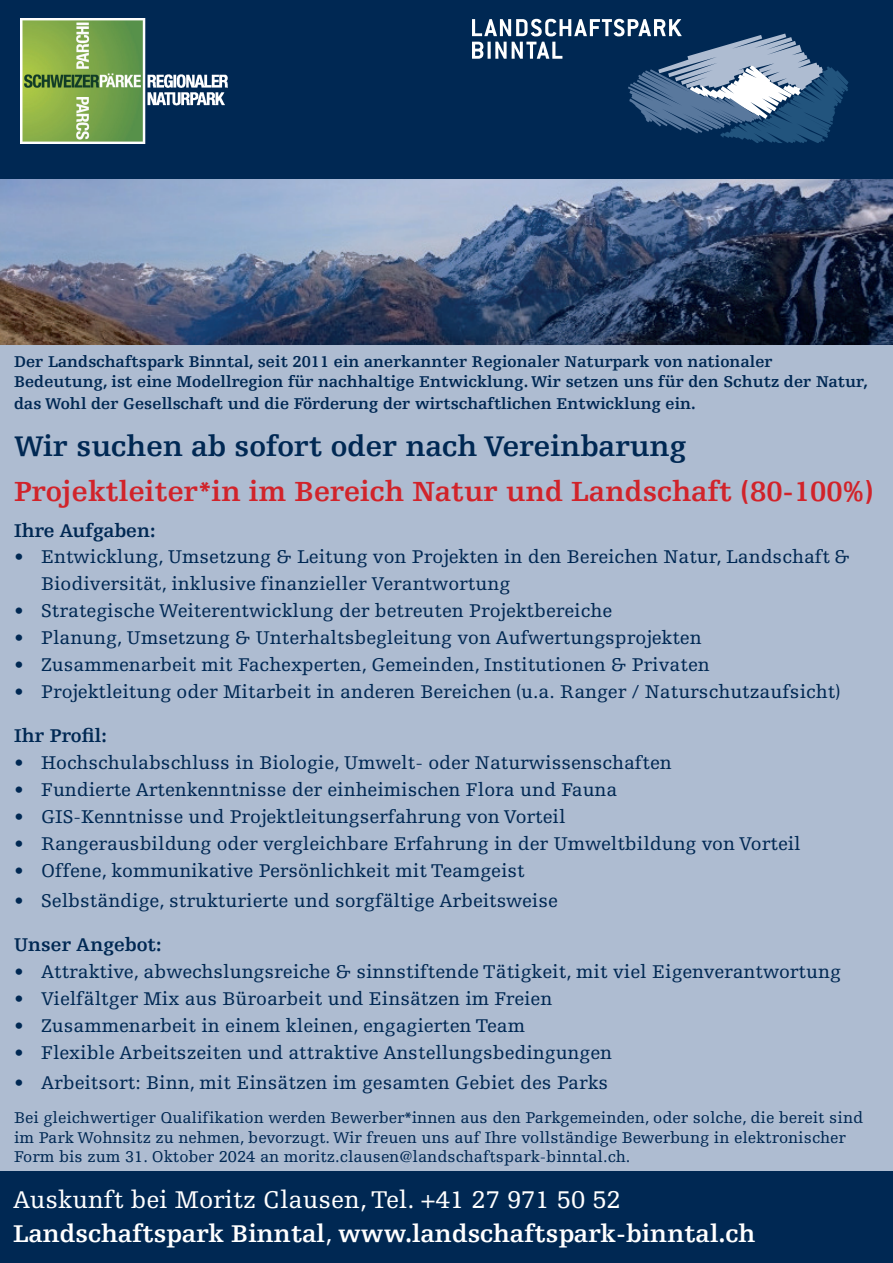
<style>
.page{position:relative;width:893px;height:1263px;background:#fff}
.page>*{position:absolute;margin:0;border:0;box-sizing:border-box;transform-origin:0 0}
.t1{font:700 30px "Egyptienne FLT Std";color:#002853}
.t2{font:700 29.25px "Egyptienne FLT Std";color:#d1232a}
.t3{font:700 25.65px "Egyptienne FLT Std";color:#fff}
.t4{font:25.65px "Egyptienne F";color:#fff}
.t5{font:19.5px/27px "Egyptienne F";color:#002853}
.t6{font:700 19.5px "Egyptienne FLT Std";color:#002853}
.t7{font:16.5px/19.5px "Egyptienne F";color:#002853}
.t8{font:700 16.5px/19.5px "Egyptienne FLT Std";color:#002853}
.s1{font-family:"Egyptienne FLT Std"}
.s2{font-family:"Egyptienne F";font-weight:400}
</style>
<div class="page">
<img style="left:0;top:179px;width:893px;height:166px">
<div style="left:0;top:345px;width:893px;height:918px;background:#aebcd1"></div>
<div style="left:0;top:1171px;width:893px;height:92px;background:#002853"></div>
<div style="left:0;top:0;width:893px;height:179px;background:#002853"></div>
<img style="left:21px;top:19px;width:206px;height:124px">
<svg style="left:472px;top:19px;width:377px;height:124px"></svg>
<p class="t8" style="left:14px;top:352px;width:855px">Der Landschaftspark Binntal, seit 2011 ein anerkannter Regionaler Naturpark von nationaler<br>Bedeutung, ist eine Modellregion für nachhaltige Entwicklung. Wir setzen uns für den Schutz der Natur,</p>
<p class="t8" style="left:14px;top:394px;width:683px">das Wohl der Gesellschaft und die Förderung der wirtschaftlichen Entwicklung ein.</p>
<h1 class="t1" style="left:14px;top:429px;width:674px">Wir suchen ab sofort oder nach Vereinbarung</h1>
<h2 class="t2" style="left:14px;top:475px;width:861px">Projektleiter*in im Bereich Natur und Landschaft (80-100%)</h2>
<p class="t6" style="left:14px;top:519px;width:143px">Ihre Aufgaben:</p>
<p class="t5" style="left:41px;top:543px;width:810px;text-indent:-27px">• Entwicklung, Umsetzung &amp; Leitung von Projekten in den Bereichen Natur, Landschaft &amp;<br>Biodiversität, inklusive finanzieller Verantwortung</p>
<p class="t5" style="left:14px;top:598px;width:600px">• Strategische Weiterentwicklung der betreuten Projektbereiche</p>
<p class="t5" style="left:14px;top:625px;width:689px">• Planung, Umsetzung &amp; Unterhaltsbegleitung von Aufwertungsprojekten</p>
<p class="t5" style="left:14px;top:652px;width:697px">• Zusammenarbeit mit Fachexperten, Gemeinden, Institutionen &amp; Privaten</p>
<p class="t5" style="left:14px;top:679px;width:828px">• Projektleitung oder Mitarbeit in anderen Bereichen <span class="s1">(u.a. Ranger / Naturschutzaufsicht)</span></p>
<p class="t6" style="left:14px;top:725px;width:94px">Ihr Profil:</p>
<p class="t5" style="left:14px;top:749px;width:659px">• Hochschulabschluss in Biologie, Umwelt- oder Naturwissenschaften</p>
<p class="t5" style="left:14px;top:777px;width:605px">• Fundierte Artenkenntnisse der einheimischen Flora und Fauna</p>
<p class="t5" style="left:14px;top:804px;width:553px">• GIS-Kenntnisse und Projektleitungserfahrung von Vorteil</p>
<p class="t5" style="left:14px;top:831px;width:788px">• Rangerausbildung oder vergleichbare Erfahrung in der Umweltbildung von Vorteil</p>
<p class="t5" style="left:14px;top:858px;width:512px">• Offene, kommunikative Persönlichkeit mit Teamgeist</p>
<p class="t5" style="left:14px;top:888px;width:545px">• Selbständige, strukturierte und sorgfältige Arbeitsweise</p>
<p class="t6" style="left:14px;top:934px;width:149px">Unser Angebot:</p>
<p class="t5" style="left:14px;top:958px;width:828px">• Attraktive, abwechslungsreiche &amp; sinnstiftende Tätigkeit, mit viel Eigenverantwortung</p>
<p class="t5" style="left:14px;top:985px;width:540px">• Vielfältger Mix aus Büroarbeit und Einsätzen im Freien</p>
<p class="t5" style="left:14px;top:1012px;width:512px">• Zusammenarbeit in einem kleinen, engagierten Team</p>
<p class="t5" style="left:14px;top:1039px;width:599px">• Flexible Arbeitszeiten und attraktive Anstellungsbedingungen</p>
<p class="t5" style="left:14px;top:1069px;width:596px">• Arbeitsort: Binn, mit Einsätzen im gesamten Gebiet des Parks</p>
<p class="t7" style="left:14px;top:1108px;width:851px">Bei gleichwertiger Qualifikation werden Bewerber*innen aus den Parkgemeinden, oder solche, die bereit sind im Park Wohnsitz zu nehmen, bevorzugt. Wir freuen uns auf Ihre vollständige Bewerbung in elektronischer<br>Form bis zum 31. Oktober 2024 an moritz.clausen@landschaftspark-binntal.ch.</p>
<h3 class="t4" style="left:13px;top:1185px;width:609px">Auskunft bei Moritz Clausen, Tel. +41 27 971 50 52</h3>
<h3 class="t3" style="left:13px;top:1219px;width:744px">Landschaftspark Binntal<span class="s2">,</span> www.landschaftspark-binntal.ch</h3>
</div>
